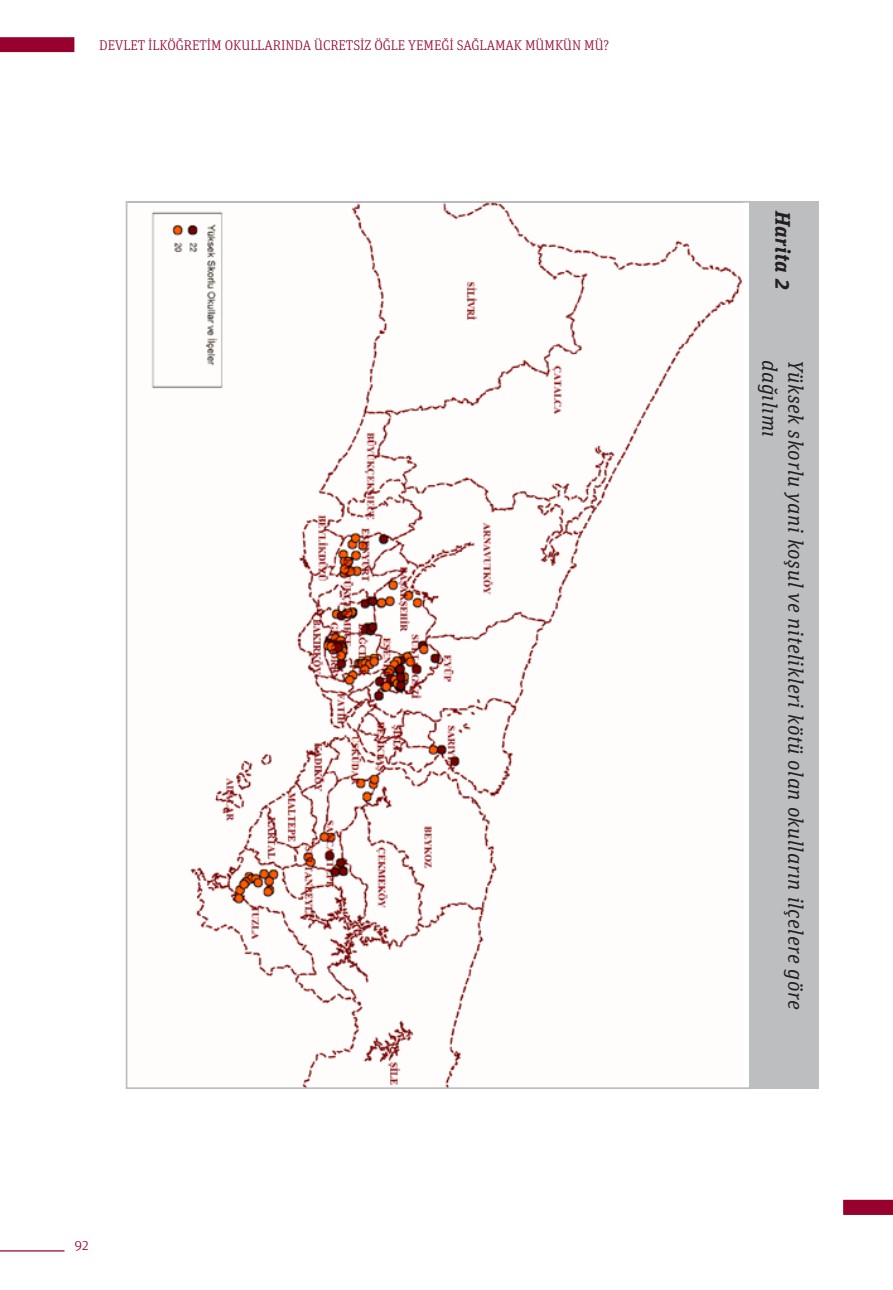
<style>
.page{position:relative;width:893px;height:1290px;background:#fff}
.page>*{position:absolute;margin:0;border:0;box-sizing:border-box;transform-origin:0 0}
.t1{font:italic 21px "Unit Slab Pro";letter-spacing:.03em;color:#231f20}
.t2{font:italic 700 21px "Unit Slab Pro";color:#231f20}
.t3{font:300 14px "Unit Slab Pro";color:#98002e}
</style>
<div class="page">
<div style="left:0;top:37px;width:74px;height:15px;background:#98002e"></div>
<hr style="left:0;top:1250px;width:64px;height:1px;background:#98002e">
<div style="left:843px;top:1200px;width:50px;height:15px;background:#98002e"></div>
<img style="left:151px;top:204px;width:591px;height:882px">
<div style="left:749px;top:201px;width:70px;height:149px;background:#bcbec0"></div>
<div style="left:749px;top:350px;width:70px;height:739px;background:#bcbec0"></div>
<p class="t3" style="left:99px;top:36px;width:512px">DEVLET İLKÖĞRETİM OKULLARINDA ÜCRETSİZ ÖĞLE YEMEĞİ SAĞLAMAK MÜMKÜN MÜ?</p>
<p class="t3" style="left:74px;top:1236px;width:16px">92</p>
<p class="t2" style="left:798px;top:211px;width:80px;rotate:90deg">Harita 2</p>
<p class="t1" style="left:784px;top:360px;width:79px;rotate:90deg">dağılımı</p>
<p class="t1" style="left:810px;top:360px;width:651px;rotate:90deg">Yüksek skorlu yani koşul ve nitelikleri kötü olan okulların ilçelere göre</p>
</div>
